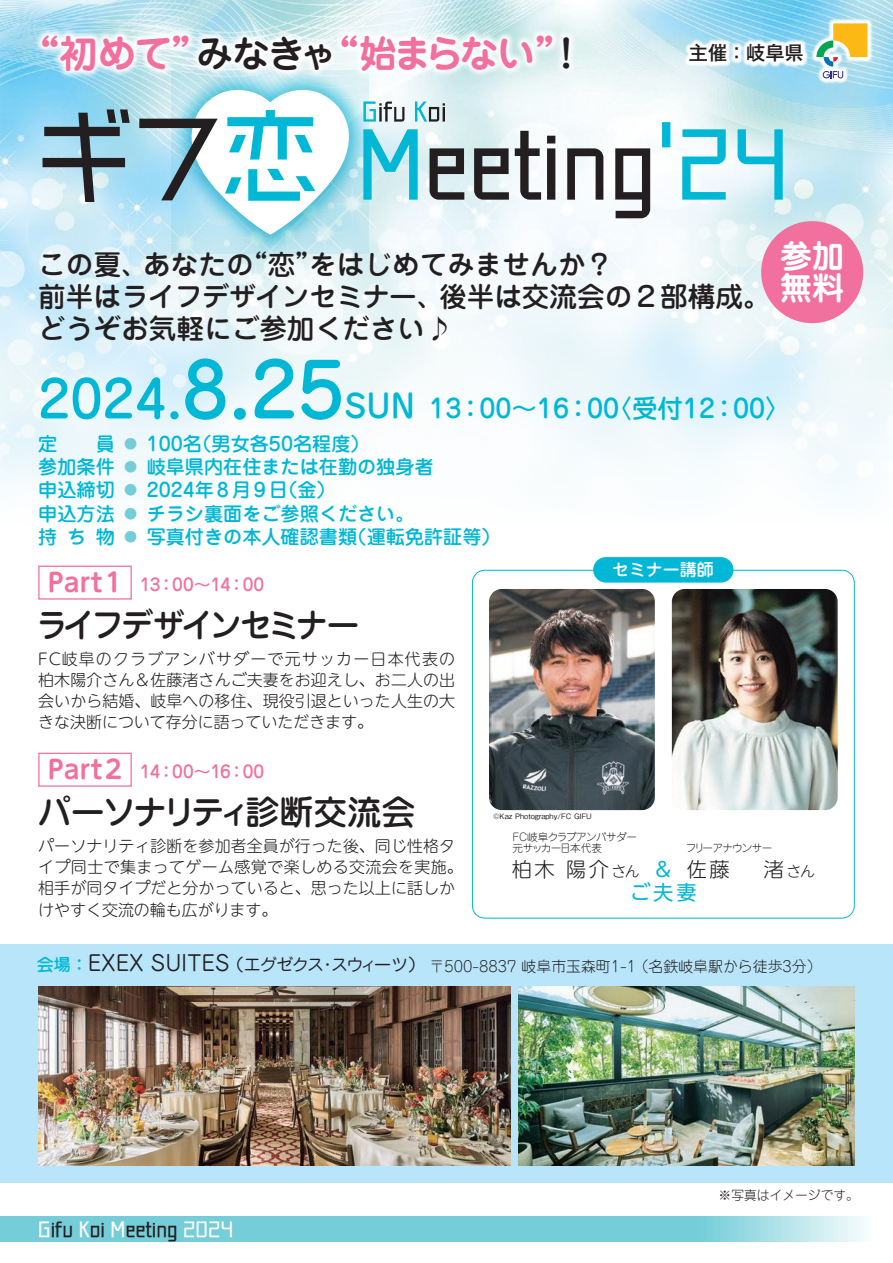
<style>
.page{position:relative;width:893px;height:1263px;background:#fff}
.page>*{position:absolute;margin:0;border:0;box-sizing:border-box;transform-origin:0 0}
.t1{font:500 51px "Jun 34 Pro";color:#00b7d6}
.t2{font:700 38.25px "Jun 501 Pro";letter-spacing:-.06em;color:#f1709d}
.t3{font:500 38.25px "Jun 34 Pro";color:#231f20}
.t4{font:500 34.05px "Jun 34 Pro";letter-spacing:-.075em;color:#231f20}
.t5{font:500 34.05px "Jun 34 Pro";letter-spacing:-.1em;color:#231f20;scale:.96 1}
.t6{font:700 31.95px/32px "Jun 501 Pro";color:#fff}
.t7{font:500 31.95px "Jun 34 Pro";color:#00b7d6}
.t8{font:500 27.6px/32px "Jun 34 Pro";color:#231f20}
.t9{font:500 25.5px "Jun 34 Pro";color:#00b7d6}
.t10{font:700 25.5px "UD Shin M Go Pro De";color:#f1709d}
.t11{font:23.4px "Makinas Scrap 5";color:#231f20}
.t12{font:21.3px "Jun 201 Pro";color:#231f20}
.t13{font:300 20.25px "UD Shin M Go Pro";color:#231f20}
.t14{font:20.25px "UD Shin M Go Pro";color:#00b7d6}
.t15{font:500 19.2px "Jun 34 Pro";color:#00b7d6}
.t16{font:500 19.2px "Gothic MB101 Pro";color:#231f20}
.t17{font:500 16.95px "Jun 34 Pro";letter-spacing:-.04em;color:#f1709d}
.t18{font:16.95px "Jun 201 Pro";letter-spacing:-.065em;color:#231f20}
.t19{font:500 16.95px "Jun 34 Pro";color:#fff}
.t20{font:500 16.95px "Jun 34 Pro";color:#00b7d6}
.t21{font:300 15.9px/21.3px "UD Shin M Go Pro";letter-spacing:.005em;color:#231f20;text-align:justify}
.t22{font:300 14.85px "Jun 101 Pro";color:#231f20}
.t23{font:300 14.85px "UD Shin M Go Pro";color:#231f20}
.t24{font:300 12.75px "Jun 101 Pro";color:#231f20}
.t25{font:300 10.65px/11.7px "Jun 101 Pro";letter-spacing:-.065em;color:#231f20}
.t26{font:500 7.5px "Gothic BBB Pro";color:#231f20}
.s1{font-family:"Jun 34 Pro";font-weight:500;color:#231f20}
.s2{font-size:74.4px}
.s3{color:#74cdd9}
.s4{font-size:14.85px}
.s5{font-size:20.25px}
.s6{font-family:"Jun 101 Pro";font-weight:300;font-size:14.85px}
.s7{color:#fff}
</style>
<div class="page">
<img style="left:0;top:0;width:893px;height:492px">
<svg style="left:0;top:1216px;width:865px;height:26px;background:#7fd1dc"></svg>
<div style="left:0;top:944px;width:893px;height:238px;background:#b9e5fa"></div>
<img style="left:38px;top:986px;width:472px;height:179px">
<svg style="left:810px;top:17px;width:63px;height:67px"></svg>
<svg style="left:816px;top:23px;width:51px;height:55px"></svg>
<div style="left:38px;top:566px;width:94px;height:34px;border:1px solid #f1709d"></div>
<div style="left:38px;top:753px;width:94px;height:34px;border:1px solid #f1709d"></div>
<svg style="left:684px;top:38px;width:125px;height:30px"></svg>
<img style="left:489px;top:589px;width:166px;height:221px">
<img style="left:672px;top:589px;width:166px;height:221px">
<div style="left:593px;top:557px;width:140px;height:26px;background:#00b7d6;border-radius:13px"></div>
<img style="left:519px;top:986px;width:336px;height:179px">
<svg style="left:172px;top:79px;width:197px;height:175px;background:#b9e4ed"></svg>
<svg style="left:662px;top:122px;width:121px;height:78px"></svg>
<svg style="left:43px;top:88px;width:607px;height:147px"></svg>
<div style="left:761px;top:221px;width:102px;height:102px;background:#f1709d;border-radius:50%"></div>
<svg style="left:34px;top:27px;width:544px;height:52px"></svg>
<h2 class="t2" style="left:22px;top:23px;width:189px">“初めて”</h2>
<h2 class="t3" style="left:196px;top:23px;width:143px">みなきゃ</h2>
<h2 class="t2" style="left:321px;top:23px;width:266px">“始まらない <span class="s1">!</span>“</h2>
<p class="t16" style="left:689px;top:37px;width:116px">主催：岐阜県</p>
<h3 class="t8" style="left:38px;top:246px;width:112px">この夏、</h3>
<h3 class="t8" style="left:240px;top:246px;width:84px">“恋”</h3>
<h3 class="t8" style="left:143px;top:246px;width:112px">あなたの</h3>
<h3 class="t8" style="left:309px;top:246px;width:306px">をはじめてみませんか?</h3>
<h3 class="t8" style="left:38px;top:278px;width:416px">前半はライフデザインセミナー、どうぞお気軽にご参加ください♪</h3>
<h3 class="t8" style="left:439px;top:278px;width:333px">後半は交流会の２部構成。</h3>
<h3 class="t6" style="left:780px;top:237px;width:65px">参加無料</h3>
<h1 class="t1" style="left:38px;top:359px;width:308px">2024.<span class="s2">8.25</span></h1>
<h3 class="t7" style="left:345px;top:381px;width:72px">SUN</h3>
<h3 class="t9" style="left:606px;top:388px;width:186px">〈受付12：00〈</h3>
<h3 class="t9" style="left:429px;top:388px;width:191px">13：00〜16：00</h3>
<p class="t15" style="left:38px;top:428px;width:333px">定　　員 <span class="s3">◦</span> 100 （名男女各50名程度(</p>
<p class="t15" style="left:38px;top:451px;width:397px">参加条件 <span class="s3">◦</span> 岐阜県内在住または在勤の独身者</p>
<p class="t15" style="left:38px;top:475px;width:299px">申込締切 <span class="s3">◦</span> 2024年8月9 （日金(</p>
<p class="t15" style="left:38px;top:498px;width:378px">申込方法 <span class="s3">◦</span> チラシ裏面をご参照ください。</p>
<p class="t15" style="left:348px;top:522px;width:155px">（運転免許証等(</p>
<p class="t15" style="left:96px;top:522px;width:263px">物 <span class="s3">◦</span> 写真付きの本人確認書類</p>
<p class="t15" style="left:38px;top:522px;width:21px">持</p>
<p class="t15" style="left:67px;top:522px;width:21px">ち</p>
<h3 class="t10" style="left:48px;top:562px;width:76px">Part1</h3>
<p class="t17" style="left:140px;top:571px;width:125px">13：00〜14：00</p>
<h3 class="t5" style="left:36px;top:598px;width:339px">ライフデザインセミナー</h3>
<p class="t21" style="left:38px;top:647px;width:418px">FC岐阜のクラブアンバサダーで元サッカー日本代表の柏木陽介さん＆佐藤渚さんご夫妻をお迎えし、お二人の出会いから結婚、岐阜への移住、現役引退といった人生の大きな決断について存分に語っていただきます。</p>
<h3 class="t10" style="left:48px;top:749px;width:76px">Part2</h3>
<p class="t17" style="left:140px;top:758px;width:125px">14：00〜16：00</p>
<h3 class="t4" style="left:38px;top:785px;width:379px">パーソナリティ診断交流会</h3>
<p class="t26" style="left:493px;top:810px;width:100px">©Kaz Photography/FC GIFU</p>
<p class="t19" style="left:612px;top:556px;width:104px">セミナー講師</p>
<p class="t21" style="left:38px;top:834px;width:426px;text-align:left">パーソナリティ診断を参加者全員が行った後、同じ性格タイプ同士で集まってゲーム感覚で楽しめる交流会を実施。相手が同タイプだと分かっていると、思った以上に話しかけやすく交流の輪も広がります。</p>
<p class="t25" style="left:512px;top:829px;width:126px">FC岐阜クラブアンバサダー元サッカー日本代表</p>
<p class="t13" style="left:512px;top:853px;width:44px">柏木</p>
<p class="t13" style="left:566px;top:853px;width:75px">陽介<span class="s4">さん</span></p>
<p class="t14" style="left:653px;top:853px;width:22px">＆</p>
<p class="t25" style="left:686px;top:841px;width:88px">フリーアナウンサー</p>
<p class="t13" style="left:687px;top:853px;width:44px">佐藤</p>
<p class="t23" style="left:764px;top:859px;width:53px"><span class="s5">渚</span>さん</p>
<p class="t14" style="left:630px;top:876px;width:68px">ご夫妻</p>
<p class="t20" style="left:37px;top:951px;width:53px">会場：</p>
<h3 class="t12" style="left:88px;top:946px;width:143px">EXEX SUITES</h3>
<p class="t18" style="left:227px;top:951px;width:219px">（エグゼクススウィーツ）<span class="s6">〒</span></p>
<p class="t22" style="left:444px;top:955px;width:193px">500-8837 岐阜市玉森町1-1</p>
<p class="t18" style="left:319px;top:951px;width:19px">・</p>
<p class="t22" style="left:634px;top:955px;width:189px">（名鉄岐阜駅から徒歩3分(</p>
<h3 class="t11" style="left:38px;top:1215px;width:197px"><span class="s7">G</span>ifu <span class="s7">K</span>oi <span class="s7">M</span>eeting <span class="s7">2024</span></h3>
<p class="t24" style="left:719px;top:1185px;width:142px">※写真はイメージです。</p>
</div>
